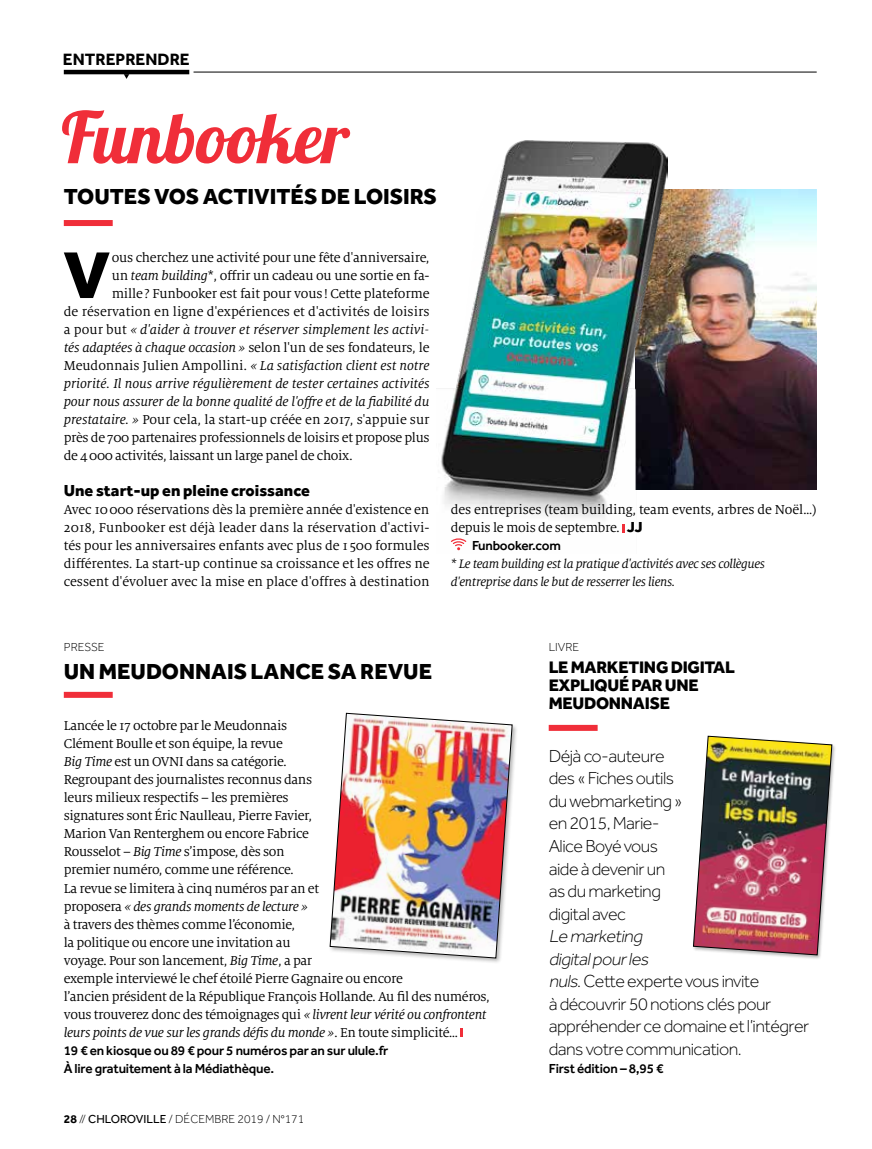
<style>
.page{position:relative;width:872px;height:1149px;background:#fff}
.page>*{position:absolute;margin:0;border:0;box-sizing:border-box;transform-origin:0 0}
.t1{font:70.65px "Lobster 1.4";color:#f02e39}
.t2{font:800 68.25px "Effra";color:#000}
.t3{font:800 22.5px "Effra";color:#000}
.t4{font:300 18px/22.5px "Effra";letter-spacing:-.03em;color:#000}
.t5{font:800 17.25px/18px "Effra";letter-spacing:-.015em;color:#000}
.t6{font:700 16.95px "Effra";color:#000}
.t7{font:800 16.5px "Effra";color:#000}
.t8{font:14.25px/18px "Milo Serif OT";letter-spacing:-.025em;color:#000}
.t9{font:italic 14.25px "Milo Serif OT";letter-spacing:-.005em;color:#000}
.t10{font:14.25px "Milo Serif OT";color:#000}
.t11{font:14.25px "Milo Serif OT";letter-spacing:-.005em;color:#000}
.t12{font:500 13.5px/18px "Effra";letter-spacing:-.015em;color:#000}
.t13{font:italic 13.5px/18px "Milo Serif OT";letter-spacing:-.025em;color:#000}
.t14{font:300 12px "Effra";color:#000}
.s1{font-style:italic}
.s2{font-style:normal}
.s3{font-family:"Effra";font-weight:800;font-size:15px}
.s4{font-weight:700}
.s5{font-weight:400}
</style>
<div class="page">
<img style="left:667px;top:189px;width:149px;height:301px">
<img style="left:436px;top:141px;width:231px;height:410px">
<hr style="left:64px;top:70px;width:125px;height:4px;background:#000">
<svg style="left:124px;top:74px;width:5px;height:5px"></svg>
<hr style="left:193px;top:72px;width:623px;height:1px;background:#000">
<svg style="left:622px;top:524px;width:2px;height:8px"></svg>
<div style="left:64px;top:220px;width:49px;height:6px;background:#f02e39"></div>
<div style="left:64px;top:691px;width:49px;height:6px;background:#f02e39"></div>
<svg style="left:460px;top:1028px;width:2px;height:8px"></svg>
<div style="left:328px;top:711px;width:191px;height:253px;background:#000;opacity:.3"></div>
<img style="left:330px;top:712px;width:182px;height:246px">
<div style="left:549px;top:724px;width:48px;height:6px;background:#f02e39"></div>
<div style="left:692px;top:735px;width:144px;height:224px;background:#000;opacity:.3"></div>
<img style="left:693px;top:735px;width:139px;height:219px">
<svg style="left:451px;top:537px;width:15px;height:13px"></svg>
<p class="t6" style="left:63px;top:49px;width:128px">ENTREPRENDRE</p>
<h1 class="t1" style="left:61px;top:92px;width:289px">Funbooker</h1>
<h3 class="t3" style="left:64px;top:182px;width:374px">TOUTES VOS ACTIVITÉS DE LOISIRS</h3>
<h2 class="t2" style="left:63px;top:233px;width:49px">V</h2>
<p class="t8" style="left:112px;top:249px;width:319px">ous cherchez une activité pour une fête d'anniversaire,</p>
<p class="t8" style="left:112px;top:267px;width:319px">un <span class="s1">team building</span>*, offrir un cadeau ou une sortie en fa-</p>
<p class="t8" style="left:112px;top:285px;width:319px">mille? Funbooker est fait pour vous! Cette plateforme</p>
<p class="t10" style="left:64px;top:304px;width:367px">de réservation en ligne d'expériences et d'activités de loisirs</p>
<p class="t9" style="left:64px;top:322px;width:367px"><span class="s2">a pour but</span> « d'aider à trouver et réserver simplement les activi-</p>
<p class="t9" style="left:64px;top:340px;width:367px">tés adaptées à chaque occasion » <span class="s2">selon l'un de ses fondateurs, le</span></p>
<p class="t9" style="left:64px;top:358px;width:367px"><span class="s2">Meudonnais Julien Ampollini.</span> « La satisfaction client est notre</p>
<p class="t9" style="left:64px;top:376px;width:367px">priorité. Il nous arrive régulièrement de tester certaines activités</p>
<p class="t9" style="left:64px;top:394px;width:367px">pour nous assurer de la bonne qualité de l'offre et de la fiabilité du</p>
<p class="t11" style="left:64px;top:412px;width:367px"><span class="s1">prestataire. »</span> Pour cela, la start-up créée en 2017, s'appuie sur</p>
<p class="t8" style="left:64px;top:429px;width:367px">près de 700 partenaires professionnels de loisirs et propose plus</p>
<p class="t8" style="left:64px;top:447px;width:290px">de 4000 activités, laissant un large panel de choix.</p>
<p class="t7" style="left:64px;top:480px;width:248px">Une start-up en pleine croissance</p>
<p class="t8" style="left:64px;top:501px;width:367px;text-align:justify">Avec 10000 réservations dès la première année d'existence en 2018, Funbooker est déjà leader dans la réservation d'activi&shy;tés pour les anniversaires enfants avec plus de 1 500 formules différentes. La start-up continue sa croissance et les offres ne cessent d'évoluer avec la mise en place d'offres à destination</p>
<p class="t8" style="left:451px;top:501px;width:367px">des entreprises (team building, team events, arbres de Noël…) depuis le mois de septembre. <span class="s3">JJ</span></p>
<p class="t12" style="left:472px;top:536px;width:90px">Funbooker.com</p>
<p class="t13" style="left:451px;top:555px;width:316px">* Le team building est la pratique d'activités avec ses collègues d'entreprise dans le but de resserrer les liens.</p>
<p class="t14" style="left:64px;top:639px;width:42px">PRESSE</p>
<h3 class="t3" style="left:64px;top:657px;width:370px">UN MEUDONNAIS LANCE SA REVUE</h3>
<p class="t8" style="left:64px;top:717px;width:427px">Lancée le 17 octobre par le Meudonnais<br>Clément Boulle et son équipe, la revue<br><span class="s1">Big Time</span> est un OVNI dans sa catégorie.<br>Regroupant des journalistes reconnus dans<br>leurs milieux respectifs – les premières<br>signatures sont Éric Naulleau, Pierre Favier,<br>Marion Van Renterghem ou encore Fabrice<br>Rousselot – <span class="s1">Big Time</span> s’impose, dès son<br>premier numéro, comme une référence.<br>La revue se limitera à cinq numéros par an et<br>proposera <span class="s1">« des grands moments de lecture »<br></span>à travers des thèmes comme l’économie,<br>la politique ou encore une invitation au<br>voyage. Pour son lancement, <span class="s1">Big Time</span>, a par<br>exemple interviewé le chef étoilé Pierre Gagnaire ou encore<br>l’ancien président de la République François Hollande. Au fil des numéros, vous trouverez donc des témoignages qui <span class="s1">« livrent leur vérité ou confrontent leurs points de vue sur les grands défis du monde »</span>. En toute simplicité…</p>
<p class="t12" style="left:64px;top:1040px;width:326px">19 € en kiosque ou 89 € pour 5 numéros par an sur ulule.fr<br>À lire gratuitement à la Médiathèque.</p>
<p class="t14" style="left:64px;top:1111px;width:242px"><span class="s4">28</span> // <span class="s5">CHLOROVILLE</span> / DÉCEMBRE 2019 / N°171</p>
<p class="t14" style="left:549px;top:639px;width:32px">LIVRE</p>
<p class="t5" style="left:549px;top:657px;width:188px">LE MARKETING DIGITAL<br>EXPLIQUÉ PAR UNE<br>MEUDONNAISE</p>
<p class="t4" style="left:549px;top:744px;width:135px">Déjà co-auteure des «Fiches outils du webmarketing» en 2015, Marie-<br>Alice Boyé vous aide à devenir un as du marketing digital avec</p>
<p class="t4" style="left:548px;top:924px;width:262px"><span class="s1">Le marketing<br>digitalpourles<br>nuls</span>. Cette experte vous invite<br>à découvrir 50 notions clés pour appréhender ce domaine et l’intégrer dans votre communication.</p>
<p class="t12" style="left:549px;top:1058px;width:116px">First édition – 8,95 €</p>
</div>
